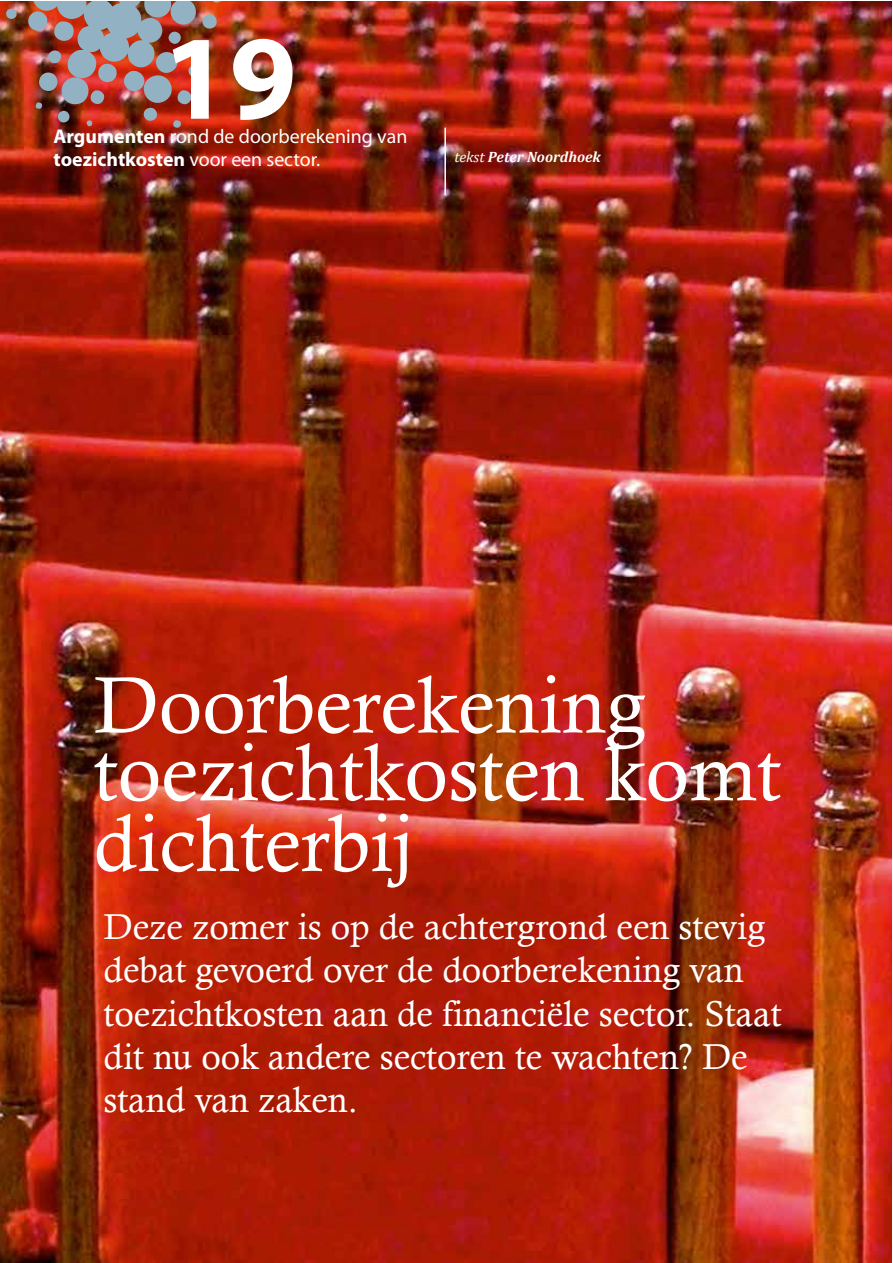
<style>
.page{position:relative;width:893px;height:1263px;background:#fff}
.page>*{position:absolute;margin:0;border:0;box-sizing:border-box;transform-origin:0 0}
.t1{font:700 120.9px "Myriad Pro";color:#fff}
.t2{font:36px/43.2px "Calisto";color:#fff}
.t3{font:19.8px/23.9px "Myriad Pro";color:#fff}
.t4{font:italic 700 15px "Cambria";color:#fff}
.s1{font-weight:700}
.s2{font-weight:400}
</style>
<div class="page">
<img style="left:0;top:1px;width:891px;height:1262px">
<img style="left:6px;top:1px;width:218px;height:127px">
<hr style="left:444px;top:128px;width:2px;height:67px;background:#fff">
<svg style="left:97px;top:813px;width:311px;height:75px"></svg>
<img style="left:95px;top:675px;width:686px;height:126px">
<h1 class="t1" style="left:162px;top:10px;width:136px">19</h1>
<p class="t3" style="left:54px;top:124px;width:355px"><span class="s1">Argumenten</span> rond de doorberekening van <span class="s1">toezichtkosten</span> voor een sector.</p>
<p class="t4" style="left:454px;top:148px;width:148px"><span class="s2">tekst%</span>Peter%Noordhoek</p>
<p class="t2" style="left:104px;top:905px;width:680px">Deze zomer is op de achtergrond een stevig debat gevoerd over de doorberekening van toezichtkosten aan de financiële sector. Staat dit nu ook andere sectoren te wachten? De stand van zaken.</p>
</div>
